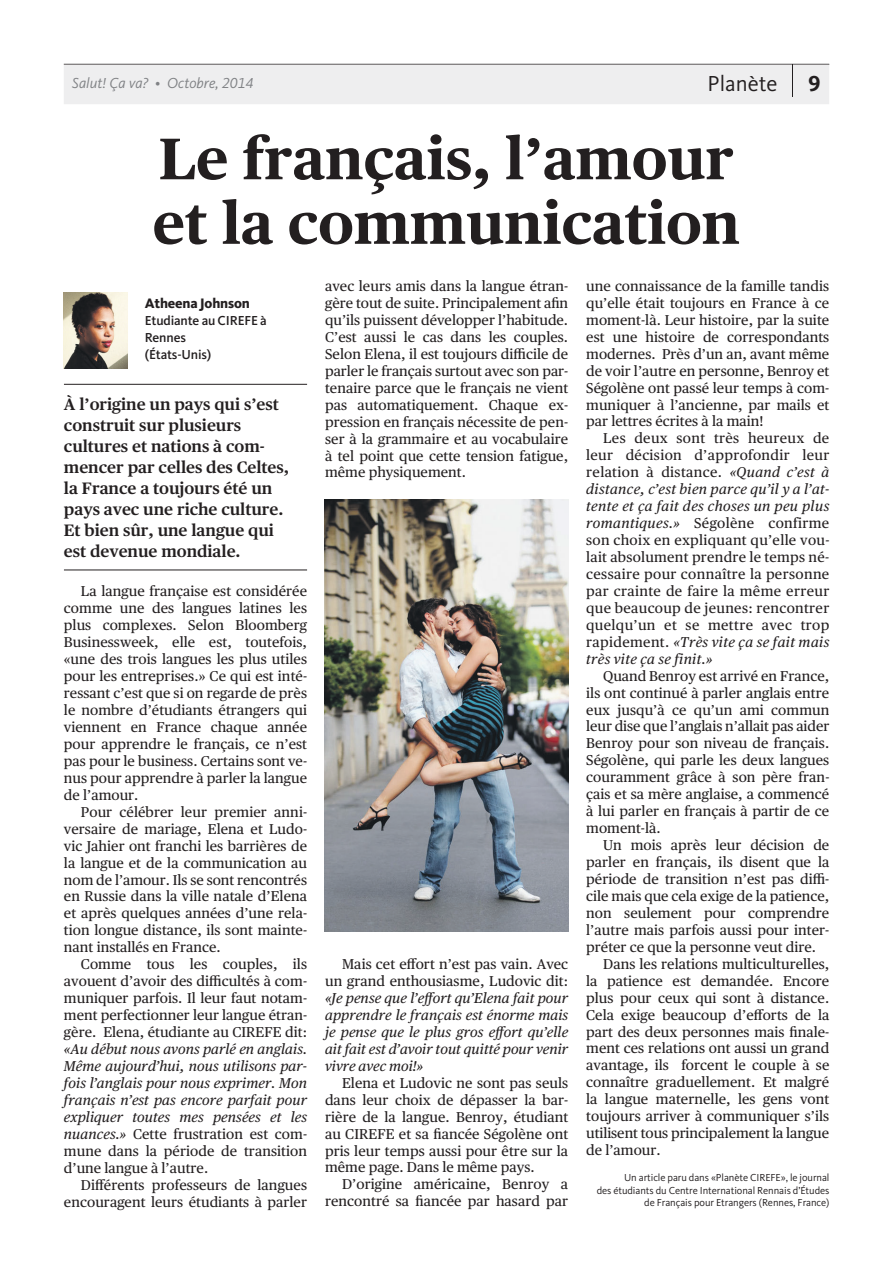
<style>
.page{position:relative;width:893px;height:1263px;background:#fff}
.page>*{position:absolute;margin:0;border:0;box-sizing:border-box;transform-origin:0 0}
.t1{font:700 58.5px/64.5px "Publico Text";letter-spacing:-.005em;color:#231f20}
.t2{font:22.5px "Kievit OT";color:#231f20}
.t3{font:700 22.5px "Kievit OT";color:#231f20}
.t4{font:600 16.5px/21px "Publico Text";letter-spacing:-.005em;color:#231f20}
.t5{font:italic 15px "Kievit OT";color:#808285}
.t6{font:14.25px/17px "Publico Text";letter-spacing:.005em;color:#231f20;text-align:justify}
.t7{font:italic 14.25px/17px "Publico Text";letter-spacing:.005em;color:#231f20;text-align:justify}
.t8{font:800 14.25px "Kievit OT";letter-spacing:-.01em;color:#231f20}
.t9{font:500 13.5px/17px "Kievit OT";letter-spacing:-.01em;color:#231f20}
.t10{font:10.5px/12.5px "Kievit OT";letter-spacing:-.005em;color:#231f20;text-align:right}
.s1{font-style:normal}
.s2{font-style:italic}
</style>
<div class="page">
<div style="left:64px;top:64px;width:765px;height:40px;background:#eeeeef"></div>
<hr style="left:64px;top:384px;width:243px;height:1px;background:#231f20">
<hr style="left:64px;top:570px;width:243px;height:1px;background:#231f20">
<img style="left:64px;top:292px;width:64px;height:77px">
<img style="left:324px;top:500px;width:244px;height:432px">
<p class="t5" style="left:72px;top:74px;width:183px">Salut! Ça va? • Octobre, 2014</p>
<h2 class="t2" style="left:707px;top:70px;width:71px">Planète</h2>
<h2 class="t3" style="left:808px;top:70px;width:14px">9</h2>
<h1 class="t1" style="left:153px;top:127px;width:589px">Le français, l’amour et la communication</h1>
<p class="t8" style="left:145px;top:295px;width:107px">Atheena Johnson</p>
<p class="t9" style="left:145px;top:312px;width:124px">Etudiante au CIREFE à<br>Rennes<br>(États-Unis)</p>
<p class="t4" style="left:64px;top:394px;width:227px">À l’origine un pays qui s’est construit sur plusieurs cultures et nations à com&shy;mencer par celles des Celtes, la France a toujours été un pays avec une riche culture.<br>Et bien sûr, une langue qui est devenue mondiale.</p>
<p class="t6" style="left:64px;top:583px;width:245px;text-indent:17px">La langue française est considérée comme une des langues latines les plus complexes. Selon Bloomberg Businessweek, elle est, toutefois, «une des trois langues les plus utiles pour les entreprises.» Ce qui est inté&shy;ressant c’est que si on regarde de près le nombre d’étudiants étrangers qui viennent en France chaque année pour apprendre le français, ce n’est pas pour le business. Certains sont ve&shy;nus pour apprendre à parler la langue de l’amour.</p>
<p class="t6" style="left:64px;top:803px;width:245px;text-indent:17px">Pour célébrer leur premier anni&shy;versaire de mariage, Elena et Ludo&shy;vic Jahier ont franchi les barrières de la langue et de la communication au nom de l’amour. Ils se sont rencontrés en Russie dans la ville natale d’Elena et après quelques années d’une rela&shy;tion longue distance, ils sont mainte&shy;nant installés en France.</p>
<p class="t6" style="left:64px;top:956px;width:245px;text-indent:17px">Comme tous les couples, ils avouent d’avoir des difficultés à com&shy;muniquer parfois. Il leur faut notam&shy;ment perfectionner leur langue étran&shy;gère. Elena, étudiante au CIREFE dit:</p>
<p class="t7" style="left:64px;top:1040px;width:245px">«Au début nous avons parlé en anglais.<br>Même aujourd’hui, nous utilisons par&shy;fois l’anglais pour nous exprimer. Mon français n’est pas encore parfait pour expliquer toutes mes pensées et les nuances.» <span class="s1">Cette frustration est com&shy;mune dans la période de transition d’une langue à l’autre.</span></p>
<p class="t6" style="left:64px;top:1176px;width:245px;text-align:right">Différents professeurs de langues encouragent leurs étudiants à parler</p>
<p class="t6" style="left:325px;top:278px;width:245px">avec leurs amis dans la langue étran&shy;gère tout de suite. Principalement afin qu’ils puissent développer l’habitude.<br>C’est aussi le cas dans les couples.<br>Selon Elena, il est toujours difficile de parler le français surtout avec son par&shy;tenaire parce que le français ne vient pas automatiquement. Chaque ex&shy;pression en français nécessite de pen&shy;ser à la grammaire et au vocabulaire à tel point que cette tension fatigue, même physiquement.</p>
<p class="t6" style="left:325px;top:956px;width:245px;text-align:right">Mais cet effort n’est pas vain. Avec un grand enthousiasme, Ludovic dit:</p>
<p class="t7" style="left:325px;top:989px;width:245px">«Je pense que l’effort qu’Elena fait pour apprendre le français est énorme mais je pense que le plus gros effort qu’elle ait fait est d’avoir tout quitté pour venir vivre avec moi!»</p>
<p class="t6" style="left:325px;top:1074px;width:245px;text-indent:17px">Elena et Ludovic ne sont pas seuls dans leur choix de dépasser la bar&shy;rière de la langue. Benroy, étudiant au CIREFE et sa fiancée Ségolène ont pris leur temps aussi pour être sur la même page. Dans le même pays.</p>
<p class="t6" style="left:325px;top:1176px;width:245px;text-align:right">D’origine américaine, Benroy a rencontré sa fiancée par hasard par</p>
<p class="t6" style="left:586px;top:277px;width:245px">une connaissance de la famille tandis qu’elle était toujours en France à ce moment-là. Leur histoire, par la suite est une histoire de correspondants modernes. Près d’un an, avant même de voir l’autre en personne, Benroy et Ségolène ont passé leur temps à com&shy;muniquer à l’ancienne, par mails et par lettres écrites à la main!</p>
<p class="t6" style="left:586px;top:430px;width:245px;text-indent:17px">Les deux sont très heureux de leur décision d’approfondir leur relation à distance. <span class="s2">«Quand c’est à distance, c’est bien parce qu’il y a l’at&shy;tente et ça fait des choses un peu plus romantiques.»</span> Ségolène confirme son choix en expliquant qu’elle vou&shy;lait absolument prendre le temps né&shy;cessaire pour connaître la personne par crainte de faire la même erreur que beaucoup de jeunes: rencontrer quelqu’un et se mettre avec trop rapidement. <span class="s2">«Très vite ça se fait mais très vite ça se finit.»</span></p>
<p class="t6" style="left:586px;top:667px;width:245px;text-indent:17px">Quand Benroy est arrivé en France, ils ont continué à parler anglais entre eux jusqu’à ce qu’un ami commun leur dise que l’anglais n’allait pas aider Benroy pour son niveau de français.<br>Ségolène, qui parle les deux langues couramment grâce à son père fran&shy;çais et sa mère anglaise, a commencé à lui parler en français à partir de ce moment-là.</p>
<p class="t6" style="left:603px;top:837px;width:228px">Un mois après leur décision de</p>
<p class="t6" style="left:586px;top:854px;width:245px">parler en français, ils disent que la</p>
<p class="t6" style="left:586px;top:870px;width:245px">période de transition n’est pas diffi-</p>
<p class="t6" style="left:586px;top:887px;width:245px">cile mais que cela exige de la patience,</p>
<p class="t6" style="left:586px;top:904px;width:245px">non seulement pour comprendre</p>
<p class="t6" style="left:586px;top:921px;width:245px">l’autre mais parfois aussi pour inter-</p>
<p class="t6" style="left:586px;top:938px;width:231px">préter ce que la personne veut dire.</p>
<p class="t6" style="left:603px;top:955px;width:228px">Dans les relations multiculturelles,</p>
<p class="t6" style="left:586px;top:972px;width:245px">la patience est demandée. Encore</p>
<p class="t6" style="left:586px;top:989px;width:245px">plus pour ceux qui sont à distance.</p>
<p class="t6" style="left:586px;top:1006px;width:245px">Cela exige beaucoup d’efforts de la</p>
<p class="t6" style="left:586px;top:1023px;width:245px">part des deux personnes mais finale-</p>
<p class="t6" style="left:586px;top:1040px;width:245px">ment ces relations ont aussi un grand</p>
<p class="t6" style="left:586px;top:1057px;width:245px">avantage, ils forcent le couple à se</p>
<p class="t6" style="left:586px;top:1074px;width:245px">connaître graduellement. Et malgré</p>
<p class="t6" style="left:586px;top:1091px;width:245px">la langue maternelle, les gens vont</p>
<p class="t6" style="left:586px;top:1108px;width:245px">toujours arriver à communiquer s’ils</p>
<p class="t6" style="left:586px;top:1125px;width:244px">utilisent tous principalement la langue</p>
<p class="t6" style="left:586px;top:1142px;width:76px">de l’amour.</p>
<p class="t10" style="left:597px;top:1171px;width:234px">Un article paru dans «Planè te CIREFE», le journal<br>des é tudiants du Centre International Rennais d’É tudes de Franç ais pour Etrangers (Rennes, France)</p>
</div>
